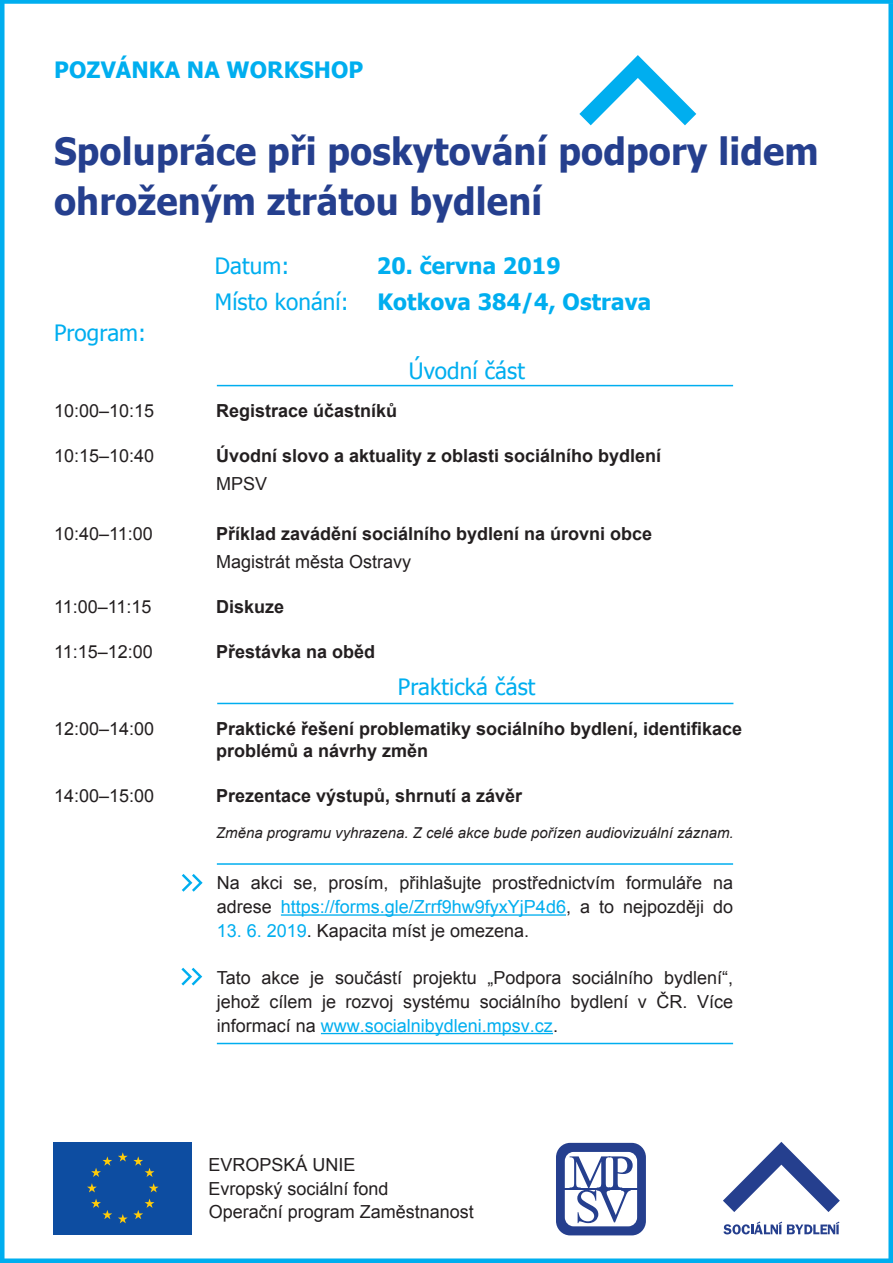
<style>
.page{position:relative;width:893px;height:1263px;background:#fff}
.page>*{position:absolute;margin:0;border:0;box-sizing:border-box;transform-origin:0 0}
.t1{font:700 37.5px/49.5px "Tahoma";letter-spacing:.005em;color:#253f8e;scale:.96 1}
.t2{font:700 22.5px "Tahoma";letter-spacing:.005em;color:#00aeef}
.t3{font:22.5px "Tahoma";letter-spacing:.005em;color:#00aeef}
.t4{font:18px/24px "Arial";color:#231f20}
.t5{font:700 18px/27.8px "Arial";color:#231f20}
.t6{font:italic 15px "Arial";color:#231f20}
.s1{font-weight:400}
.s2{color:#00aeef}
</style>
<div class="page">
<hr style="left:281px;top:914px;width:285px;height:2px;background:#00aeef">
<hr style="left:321px;top:1033px;width:232px;height:1px;background:#00aeef">
<svg style="left:182px;top:874px;width:21px;height:18px"></svg>
<svg style="left:181px;top:968px;width:21px;height:17px"></svg>
<div style="left:53px;top:1142px;width:139px;height:92px;background:#0d4da1"></div>
<svg style="left:149px;top:1183px;width:10px;height:9px"></svg>
<svg style="left:87px;top:1183px;width:10px;height:9px"></svg>
<svg style="left:91px;top:1156px;width:21px;height:21px"></svg>
<svg style="left:118px;top:1152px;width:36px;height:25px"></svg>
<svg style="left:118px;top:1198px;width:36px;height:25px"></svg>
<svg style="left:91px;top:1198px;width:21px;height:21px"></svg>
<svg style="left:723px;top:1142px;width:117px;height:70px"></svg>
<svg style="left:723px;top:1221px;width:116px;height:13px"></svg>
<svg style="left:556px;top:1143px;width:90px;height:92px"></svg>
<svg style="left:579px;top:55px;width:117px;height:70px"></svg>
<div style="left:0;top:0;width:5px;height:1263px;background:#00aeef"></div>
<div style="left:888px;top:3px;width:5px;height:1260px;background:#00aeef"></div>
<svg style="left:4px;top:0;width:889px;height:4px;background:#0fb2ef"></svg>
<div style="left:0;top:1258px;width:893px;height:5px;background:#00aeef"></div>
<hr style="left:217px;top:863px;width:516px;height:2px;background:#00aeef">
<hr style="left:217px;top:1043px;width:516px;height:1px;background:#00aeef">
<hr style="left:217px;top:385px;width:516px;height:1px;background:#00aeef">
<hr style="left:217px;top:703px;width:516px;height:1px;background:#00aeef">
<p class="t2" style="left:54px;top:54px;width:311px">POZVÁNKA NA WORKSHOP</p>
<p class="t1" style="left:54px;top:124px;width:798px">Spolupráce při poskytování podpory lidem ohroženým ztrátou bydlení</p>
<p class="t3" style="left:215px;top:250px;width:76px">Datum:</p>
<p class="t2" style="left:377px;top:250px;width:185px">20. června 2019</p>
<p class="t3" style="left:215px;top:286px;width:135px">Místo konání:</p>
<p class="t2" style="left:377px;top:286px;width:275px">Kotkova 384/4, Ostrava</p>
<p class="t3" style="left:54px;top:318px;width:94px">Program:</p>
<p class="t3" style="left:409px;top:355px;width:118px">Úvodní část</p>
<p class="t4" style="left:54px;top:399px;width:102px">10:00–10:15</p>
<p class="t5" style="left:216px;top:398px;width:183px">Registrace účastníků</p>
<p class="t4" style="left:54px;top:444px;width:102px">10:15–10:40</p>
<p class="t5" style="left:216px;top:443px;width:447px">Úvodní slovo a aktuality z oblasti sociálního bydlení<br><span class="s1">MPSV</span></p>
<p class="t4" style="left:54px;top:522px;width:100px">10:40–11:00</p>
<p class="t5" style="left:216px;top:521px;width:438px">Příklad zavádění sociálního bydlení na úrovni obce</p>
<p class="t4" style="left:216px;top:550px;width:197px">Magistrát města Ostravy</p>
<p class="t4" style="left:54px;top:595px;width:99px">11:00–11:15</p>
<p class="t5" style="left:216px;top:593px;width:70px">Diskuze</p>
<p class="t4" style="left:54px;top:640px;width:100px">11:15–12:00</p>
<p class="t5" style="left:216px;top:638px;width:161px">Přestávka na oběd</p>
<p class="t3" style="left:398px;top:672px;width:139px">Praktická část</p>
<p class="t4" style="left:54px;top:716px;width:102px">12:00–14:00</p>
<p class="t5" style="left:216px;top:717px;width:528px;line-height:22.5px">Praktické řešení problematiky sociálního bydlení, identifikace problémů a návrhy změn</p>
<p class="t4" style="left:54px;top:784px;width:102px">14:00–15:00</p>
<p class="t5" style="left:216px;top:782px;width:308px">Prezentace výstupů, shrnutí a závěr</p>
<p class="t6" style="left:216px;top:823px;width:519px">Změna programu vyhrazena. Z celé akce bude pořízen audiovizuální záznam.</p>
<p class="t4" style="left:217px;top:871px;width:518px">Na akci se, prosím, přihlašujte prostřednictvím formuláře na adrese <span class="s2">https://forms.gle/Zrrf9hw9fyxYjP4d6</span>, a to nejpozději do</p>
<p class="t4" style="left:217px;top:919px;width:314px"><span class="s2">13. 6. 2019</span>. Kapacita míst je omezena.</p>
<p class="t4" style="left:217px;top:965px;width:518px;text-align:justify">Tato akce je součástí projektu „Podpora sociálního bydlení“, jehož cílem je rozvoj systému sociálního bydlení v ČR. Více informací na <span class="s2">www.socialnibydleni.mpsv.cz</span>.</p>
<p class="t4" style="left:208px;top:1153px;width:149px">EVROPSKÁ UNIE</p>
<p class="t4" style="left:208px;top:1176px;width:182px">Evropský sociální fond</p>
<p class="t4" style="left:209px;top:1199px;width:267px">Operační program Zaměstnanost</p>
</div>
